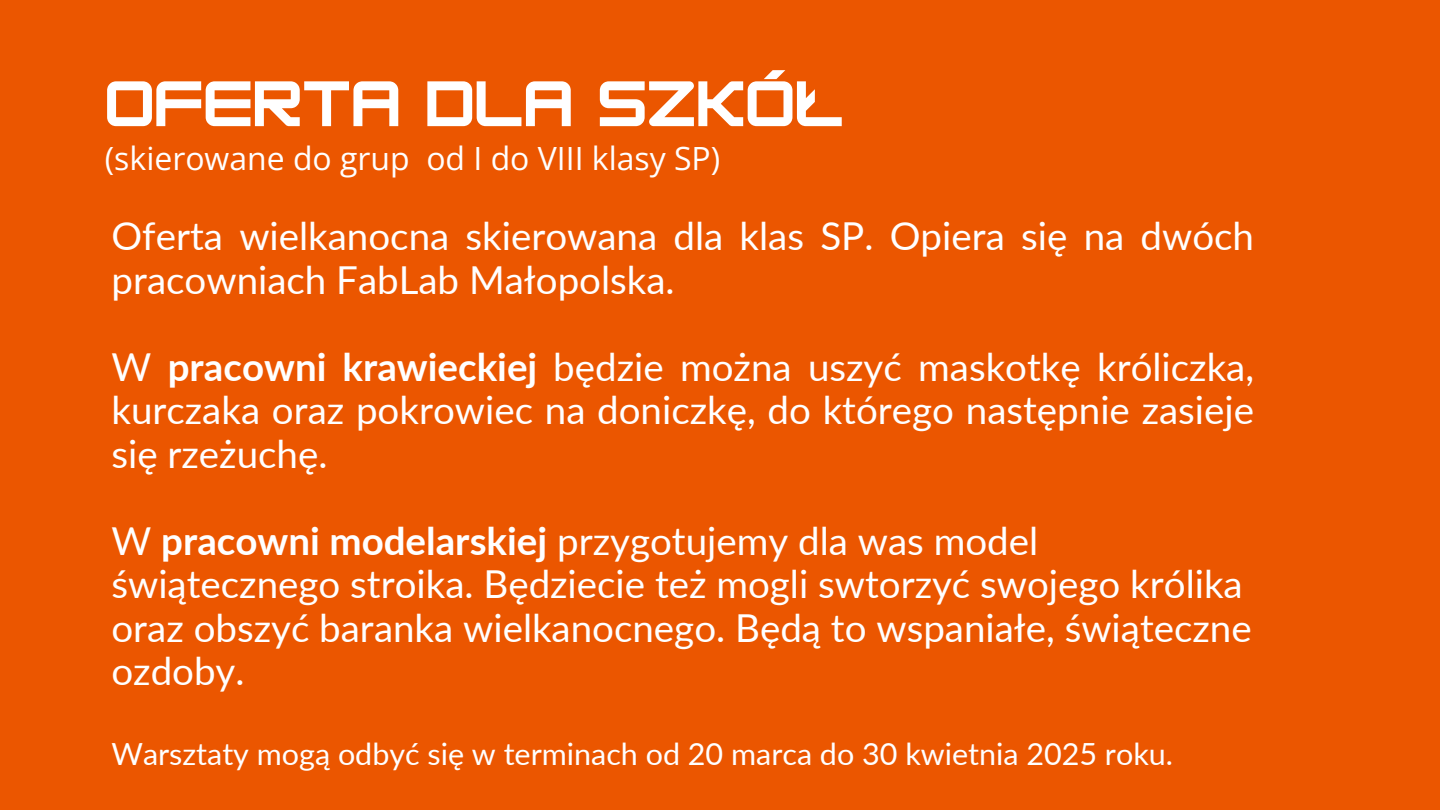
<style>
.page{position:relative;width:1440px;height:810px;background:#eb5600}
.page>*{position:absolute;margin:0;border:0;box-sizing:border-box;transform-origin:0 0}
.t1{font:700 56px "HK Modular";color:#fff}
.t2{font:38.6px/43.6px "Lato";color:#fff}
.t3{font:32px "Open Sans";color:#fff}
.t4{font:30.6px "Lato";color:#fff}
.s1{font-weight:700}
</style>
<div class="page">
<h1 class="t1" style="left:105px;top:70px;width:741px">OFERTA DLA SZKÓŁ</h1>
<h1 class="t3" style="left:105px;top:135px;width:617px">(skierowane do grup od I do VIII klasy SP)</h1>
<p class="t2" style="left:111px;top:213px;width:1144px">Oferta wielkanocna skierowana dla klas SP. Opiera się na dwóch pracowniach FabLab Małopolska.</p>
<p class="t2" style="left:111px;top:344px;width:1144px;text-align:justify">W <span class="s1">pracowni krawieckiej</span> będzie można uszyć maskotkę króliczka, kurczaka oraz pokrowiec na doniczkę, do którego następnie zasieje się rzeżuchę.</p>
<p class="t2" style="left:111px;top:518px;width:1142px">W <span class="s1">pracowni modelarskiej</span> przygotujemy dla was model świątecznego stroika. Będziecie też mogli swtorzyć swojego królika oraz obszyć baranka wielkanocnego. Będą to wspaniałe, świąteczne ozdoby.</p>
<h1 class="t4" style="left:111px;top:734px;width:1063px">Warsztaty mogą odbyć się w terminach od 20 marca do 30 kwietnia 2025 roku.</h1>
</div>
